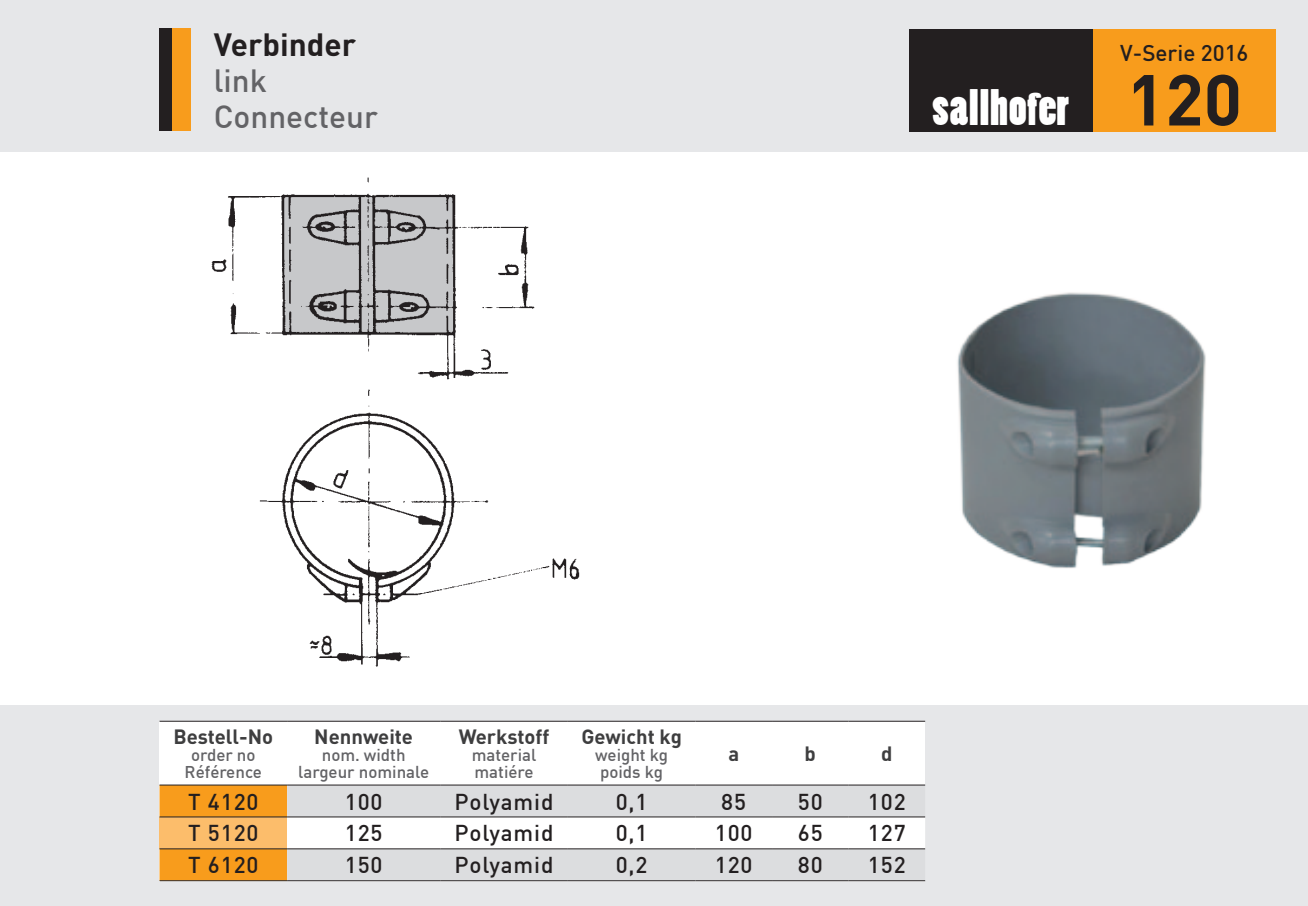
<style>
.page{position:relative;width:1308px;height:906px;background:#fff}
.page>*{position:absolute;margin:0;border:0;box-sizing:border-box;transform-origin:0 0}
.t1{font:47.02px "Poplar Std";letter-spacing:.02em;color:#fff}
.t2{font:500 31.5px/36px "DIN";color:#636366}
.t3{font:700 31.5px "DIN";color:#231f20}
.t4{font:500 22.5px "DIN";letter-spacing:.04em;color:#231f20}
.t5{font:500 22.28px "DIN";color:#231f20}
.t6{font:700 20.25px "DIN";color:#3e3e3f}
.t7{font:500 16.88px/16.9px "DIN";color:#636366;text-align:center}
.s1{font-size:42.3px}
.s2{font-family:"DIN";font-weight:700;font-size:70.88px;color:#231f20}
</style>
<div class="page">
<div style="left:0;top:0;width:1307px;height:152px;background:#e6e7e9"></div>
<div style="left:0;top:705px;width:1307px;height:201px;background:#e6e7e9"></div>
<div style="left:1092px;top:29px;width:184px;height:102px;background:#f89c1c"></div>
<div style="left:159px;top:721px;width:766px;height:160px;background:#fff"></div>
<svg style="left:159px;top:785px;width:766px;height:95px"></svg>
<hr style="left:287px;top:784px;width:153px;height:1px;background:#231f20">
<hr style="left:440px;top:784px;width:128px;height:1px;background:#231f20">
<hr style="left:568px;top:784px;width:127px;height:1px;background:#231f20">
<hr style="left:695px;top:784px;width:77px;height:1px;background:#231f20">
<hr style="left:772px;top:784px;width:76px;height:1px;background:#231f20">
<hr style="left:848px;top:784px;width:77px;height:1px;background:#231f20">
<hr style="left:287px;top:816px;width:153px;height:1px;background:#231f20">
<hr style="left:440px;top:816px;width:128px;height:1px;background:#231f20">
<hr style="left:568px;top:816px;width:127px;height:1px;background:#231f20">
<hr style="left:695px;top:816px;width:77px;height:1px;background:#231f20">
<hr style="left:772px;top:816px;width:76px;height:1px;background:#231f20">
<hr style="left:848px;top:816px;width:77px;height:1px;background:#231f20">
<hr style="left:287px;top:848px;width:153px;height:1px;background:#231f20">
<hr style="left:440px;top:848px;width:128px;height:1px;background:#231f20">
<hr style="left:568px;top:848px;width:127px;height:1px;background:#231f20">
<hr style="left:695px;top:848px;width:77px;height:1px;background:#231f20">
<hr style="left:772px;top:848px;width:76px;height:1px;background:#231f20">
<hr style="left:848px;top:848px;width:77px;height:1px;background:#231f20">
<hr style="left:287px;top:880px;width:153px;height:1px;background:#231f20">
<hr style="left:440px;top:880px;width:128px;height:1px;background:#231f20">
<hr style="left:568px;top:880px;width:127px;height:1px;background:#231f20">
<hr style="left:695px;top:880px;width:77px;height:1px;background:#231f20">
<hr style="left:772px;top:880px;width:76px;height:1px;background:#231f20">
<hr style="left:848px;top:880px;width:77px;height:1px;background:#231f20">
<hr style="left:159px;top:721px;width:128px;height:1px;background:#231f20">
<hr style="left:287px;top:721px;width:153px;height:1px;background:#231f20">
<hr style="left:440px;top:721px;width:128px;height:1px;background:#231f20">
<hr style="left:568px;top:721px;width:127px;height:1px;background:#231f20">
<hr style="left:695px;top:721px;width:77px;height:1px;background:#231f20">
<hr style="left:772px;top:721px;width:76px;height:1px;background:#231f20">
<hr style="left:848px;top:721px;width:77px;height:1px;background:#231f20">
<hr style="left:159px;top:784px;width:128px;height:1px;background:#231f20">
<hr style="left:159px;top:816px;width:128px;height:1px;background:#231f20">
<hr style="left:159px;top:848px;width:128px;height:1px;background:#231f20">
<hr style="left:159px;top:880px;width:128px;height:1px;background:#231f20">
<div style="left:909px;top:29px;width:183px;height:102px;background:#231f20"></div>
<div style="left:159px;top:29px;width:32px;height:102px;background:#f89c1c"></div>
<div style="left:159px;top:29px;width:13px;height:102px;background:#231f20"></div>
<img style="left:211px;top:177px;width:369px;height:490px">
<img style="left:957px;top:292px;width:249px;height:276px">
<h2 class="t3" style="left:214px;top:24px;width:144px">Verbinder</h2>
<p class="t5" style="left:1120px;top:39px;width:130px">V-Serie 2016</p>
<h2 class="t2" style="left:214px;top:62px;width:166px">link<br>Connecteur</h2>
<h1 class="t1" style="left:932px;top:82px;width:311px">sallho<span class="s1">f</span>er <span class="s2">120</span></h1>
<p class="t6" style="left:173px;top:723px;width:101px">Bestell-No</p>
<p class="t7" style="left:185px;top:745px;width:79px">order no<br>Référence</p>
<p class="t6" style="left:314px;top:723px;width:100px">Nennweite</p>
<p class="t7" style="left:298px;top:745px;width:132px">nom. width largeur nominale</p>
<p class="t6" style="left:459px;top:723px;width:92px">Werkstoff</p>
<p class="t7" style="left:472px;top:745px;width:66px;text-align:left">material matiére</p>
<p class="t6" style="left:581px;top:723px;width:102px">Gewicht kg</p>
<p class="t7" style="left:595px;top:745px;width:74px;text-align:left">weight kg poids kg</p>
<p class="t6" style="left:728px;top:740px;width:12px">a</p>
<p class="t6" style="left:804px;top:740px;width:13px">b</p>
<p class="t6" style="left:881px;top:740px;width:13px">d</p>
<p class="t4" style="left:188px;top:787px;width:72px">T 4120</p>
<p class="t4" style="left:345px;top:787px;width:39px">100</p>
<p class="t4" style="left:454px;top:787px;width:100px">Polyamid</p>
<p class="t4" style="left:615px;top:787px;width:33px">0,1</p>
<p class="t4" style="left:721px;top:787px;width:26px">85</p>
<p class="t4" style="left:798px;top:787px;width:26px">50</p>
<p class="t4" style="left:868px;top:787px;width:39px">102</p>
<p class="t4" style="left:188px;top:819px;width:72px">T 5120</p>
<p class="t4" style="left:345px;top:819px;width:39px">125</p>
<p class="t4" style="left:454px;top:819px;width:100px">Polyamid</p>
<p class="t4" style="left:615px;top:819px;width:33px">0,1</p>
<p class="t4" style="left:715px;top:819px;width:39px">100</p>
<p class="t4" style="left:798px;top:819px;width:26px">65</p>
<p class="t4" style="left:868px;top:819px;width:39px">127</p>
<p class="t4" style="left:188px;top:851px;width:72px">T 6120</p>
<p class="t4" style="left:345px;top:851px;width:39px">150</p>
<p class="t4" style="left:454px;top:851px;width:100px">Polyamid</p>
<p class="t4" style="left:615px;top:851px;width:33px">0,2</p>
<p class="t4" style="left:715px;top:851px;width:39px">120</p>
<p class="t4" style="left:798px;top:851px;width:26px">80</p>
<p class="t4" style="left:868px;top:851px;width:39px">152</p>
</div>
